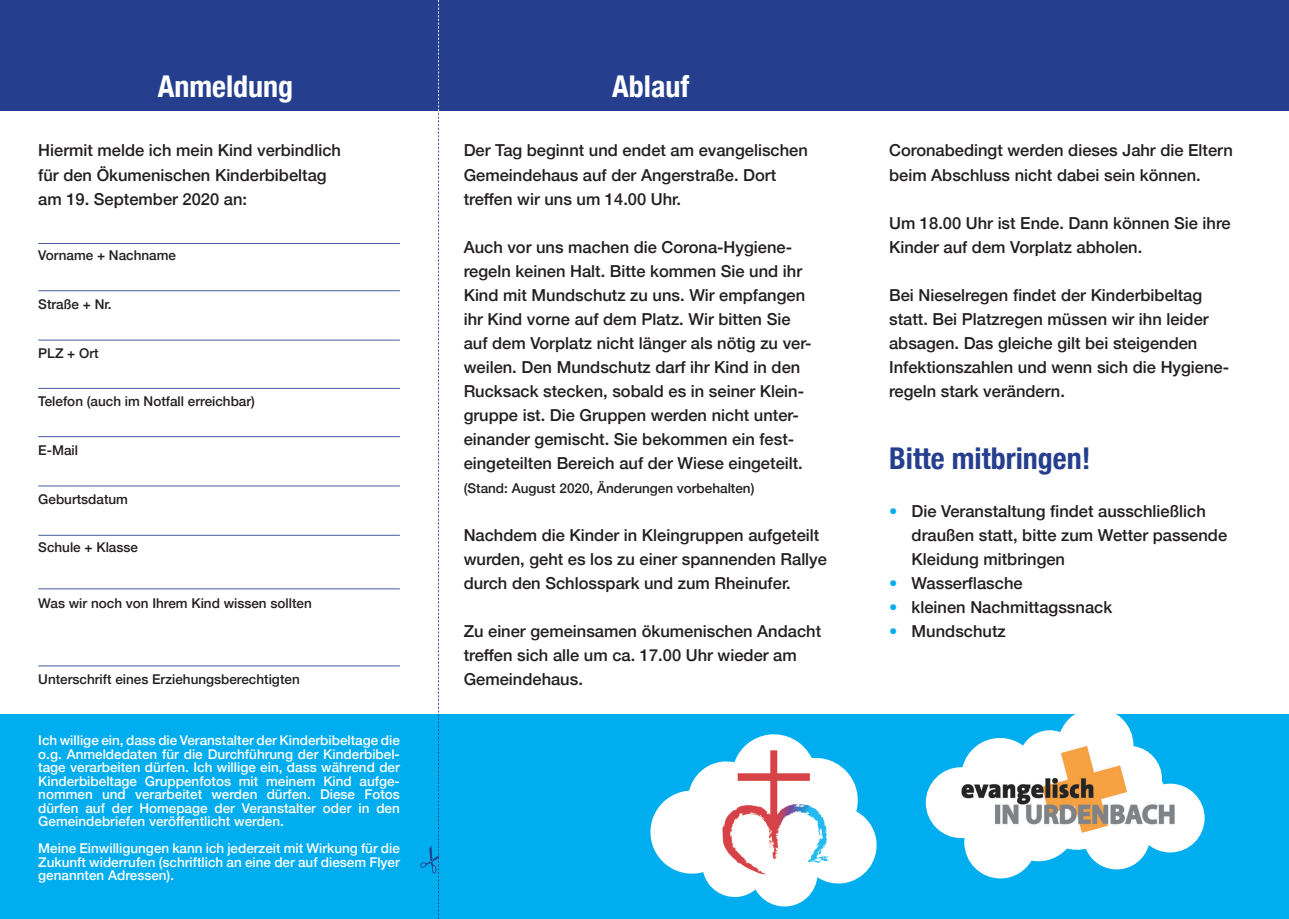
<style>
.page{position:relative;width:1289px;height:919px;background:#fff}
.page>*{position:absolute;margin:0;border:0;box-sizing:border-box;transform-origin:0 0}
.t1{font:700 condensed 30px "Helvetica Neue";color:#253f8e}
.t2{font:700 condensed 30px "Helvetica Neue";color:#fff}
.t3{font:500 16.5px/24px "Helvetica Neue";color:#231f20}
.t4{font:500 13.5px/13.5px "Helvetica Neue";color:#fff;text-align:justify}
.t5{font:500 13.5px "Helvetica Neue";color:#231f20}
.s1{color:#00aeef}
</style>
<div class="page">
<div style="left:0;top:714px;width:1288px;height:204px;background:#00aeef"></div>
<svg style="left:925px;top:714px;width:279px;height:164px"></svg>
<svg style="left:650px;top:734px;width:227px;height:172px"></svg>
<hr style="left:38px;top:243px;width:362px;height:1px;background:#253f8e">
<hr style="left:38px;top:290px;width:362px;height:1px;background:#253f8e">
<hr style="left:38px;top:340px;width:362px;height:1px;background:#253f8e">
<hr style="left:38px;top:388px;width:362px;height:1px;background:#253f8e">
<hr style="left:38px;top:436px;width:362px;height:1px;background:#253f8e">
<hr style="left:38px;top:485px;width:362px;height:1px;background:#253f8e">
<hr style="left:38px;top:535px;width:362px;height:1px;background:#253f8e">
<hr style="left:38px;top:588px;width:362px;height:1px;background:#253f8e">
<hr style="left:38px;top:665px;width:362px;height:1px;background:#253f8e">
<img style="left:960px;top:744px;width:215px;height:90px">
<img style="left:717px;top:746px;width:119px;height:131px">
<div style="left:0;top:0;width:1288px;height:111px;background:#253f8e"></div>
<svg style="left:420px;top:0;width:19px;height:918px"></svg>
<h1 class="t2" style="left:158px;top:62px;width:137px">Anmeldung</h1>
<h1 class="t2" style="left:612px;top:62px;width:79px">Ablauf</h1>
<p class="t3" style="left:38px;top:137px;width:304px">Hiermit melde ich mein Kind verbindlich für den Ökumenischen Kinderbibeltag am 19. September 2020 an:</p>
<p class="t5" style="left:38px;top:245px;width:139px">Vorname + Nachname</p>
<p class="t5" style="left:38px;top:293px;width:75px">Straße + Nr.</p>
<p class="t5" style="left:38px;top:342px;width:62px">PLZ + Ort</p>
<p class="t5" style="left:38px;top:390px;width:218px">Telefon (auch im Notfall erreichbar)</p>
<p class="t5" style="left:38px;top:439px;width:41px">E-Mail</p>
<p class="t5" style="left:38px;top:488px;width:91px">Geburtsdatum</p>
<p class="t5" style="left:38px;top:536px;width:101px">Schule + Klasse</p>
<p class="t5" style="left:38px;top:592px;width:275px">Was wir noch von Ihrem Kind wissen sollten</p>
<p class="t5" style="left:38px;top:668px;width:263px">Unterschrift eines Erziehungsberechtigten</p>
<p class="t4" style="left:38px;top:732px;width:363px">Ich willige ein, dass die Veranstalter der Kinderbibeltage die o.g. Anmeldedaten für die Durchführung der Kinderbibel&shy;tage verarbeiten dürfen. Ich willige ein, dass während der Kinderbibeltage Gruppenfotos mit meinem Kind aufge&shy;nommen und verarbeitet werden dürfen. Diese Fotos dürfen auf der Homepage der Veranstalter oder in den Gemeindebriefen veröffentlicht werden.</p>
<p class="t4" style="left:38px;top:840px;width:363px">Meine Einwilligungen kann ich jederzeit mit Wirkung für die Zukunft widerrufen (schriftlich an eine der auf diesem Flyer genannten Adressen).</p>
<p class="t3" style="left:463px;top:137px;width:346px">Der Tag beginnt und endet am evangelischen<br>Gemeindehaus auf der Angerstraße. Dort treffen wir uns um 14.00 Uhr.</p>
<p class="t3" style="left:463px;top:233px;width:348px">Auch vor uns machen die Corona-Hygiene&shy;regeln keinen Halt. Bitte kommen Sie und ihr Kind mit Mundschutz zu uns. Wir empfangen ihr Kind vorne auf dem Platz. Wir bitten Sie auf dem Vorplatz nicht länger als nötig zu ver&shy;weilen. Den Mundschutz darf ihr Kind in den Rucksack stecken, sobald es in seiner Klein&shy;gruppe ist. Die Gruppen werden nicht unter&shy;einander gemischt. Sie bekommen ein fest&shy;eingeteilten Bereich auf der Wiese eingeteilt.</p>
<p class="t5" style="left:463px;top:477px;width:292px">(Stand: August 2020, Änderungen vorbehalten)</p>
<p class="t3" style="left:463px;top:521px;width:365px">Nachdem die Kinder in Kleingruppen aufgeteilt wurden, geht es los zu einer spannenden Rallye durch den Schlosspark und zum Rheinufer.</p>
<p class="t3" style="left:463px;top:617px;width:359px">Zu einer gemeinsamen ökumenischen Andacht treffen sich alle um ca. 17.00 Uhr wieder am<br>Gemeindehaus.</p>
<p class="t3" style="left:889px;top:137px;width:345px">Coronabedingt werden dieses Jahr die Eltern beim Abschluss nicht dabei sein können.</p>
<p class="t3" style="left:889px;top:209px;width:343px">Um 18.00 Uhr ist Ende. Dann können Sie ihre<br>Kinder auf dem Vorplatz abholen.</p>
<p class="t3" style="left:889px;top:281px;width:341px">Bei Nieselregen findet der Kinderbibeltag statt. Bei Platzregen müssen wir ihn leider absagen. Das gleiche gilt bei steigenden Infektionszahlen und wenn sich die Hygiene&shy;regeln stark verändern.</p>
<h1 class="t1" style="left:889px;top:433px;width:203px">Bitte mitbringen!</h1>
<p class="t3" style="left:911px;top:497px;width:317px;text-indent:-23px"><span class="s1">•</span> Die Veranstaltung findet ausschließlich draußen statt, bitte zum Wetter passende<br>Kleidung mitbringen</p>
<p class="t3" style="left:889px;top:569px;width:135px"><span class="s1">•</span> Wasserflasche</p>
<p class="t3" style="left:889px;top:593px;width:225px"><span class="s1">•</span> kleinen Nachmittagssnack</p>
<p class="t3" style="left:889px;top:617px;width:118px"><span class="s1">•</span> Mundschutz</p>
</div>
